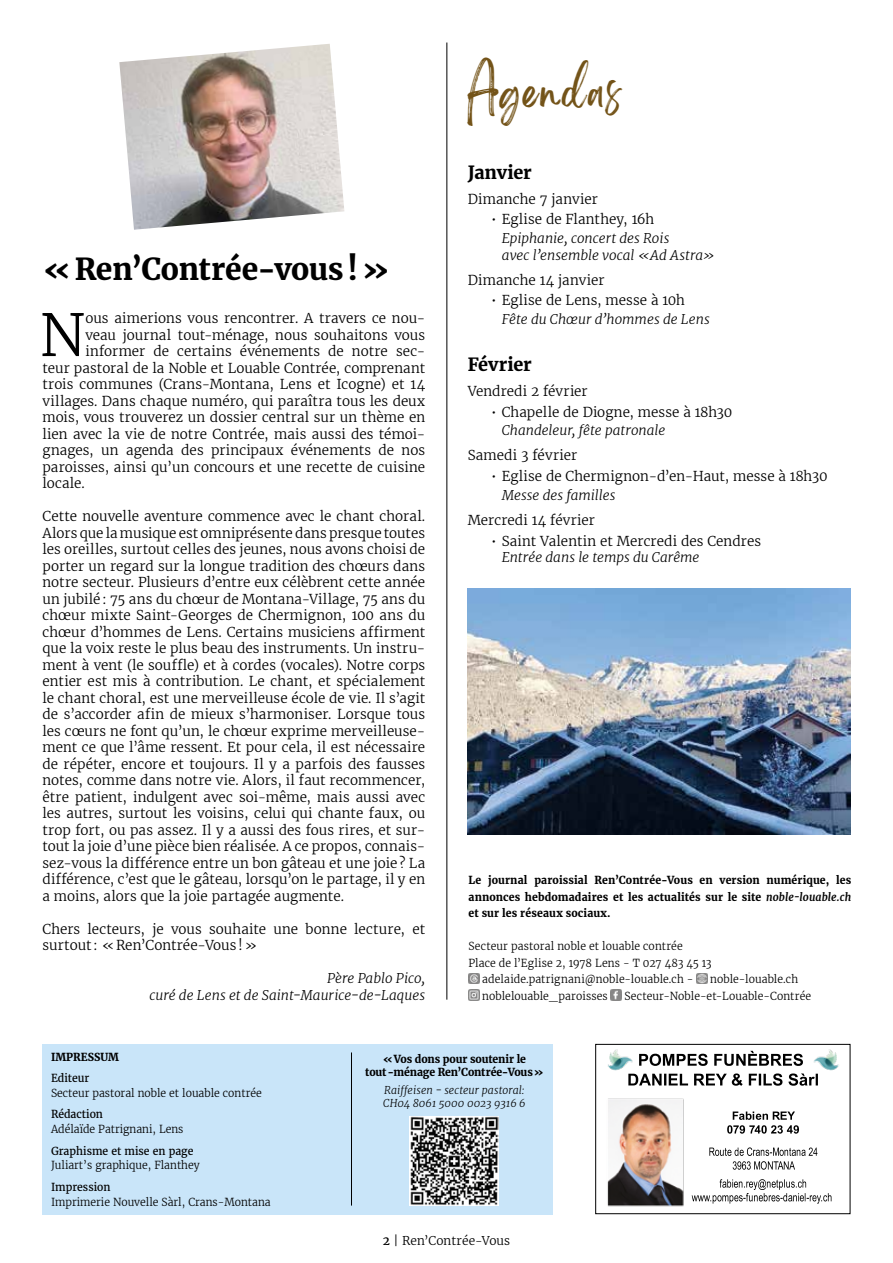
<style>
.page{position:relative;width:893px;height:1263px;background:#fff}
.page>*{position:absolute;margin:0;border:0;box-sizing:border-box;transform-origin:0 0}
.t1{font:300 57.9px "Merriweather";color:#000}
.t2{font:39px "Brightwall Personal Use";letter-spacing:.04em;color:#735318}
.t3{font:700 30px "Merriweather";letter-spacing:-.015em;color:#000}
.t4{font:700 18px "Merriweather";letter-spacing:-.01em;color:#000}
.t5{font:300 13.5px/16.5px "Merriweather";letter-spacing:.005em;color:#000;text-align:justify}
.t6{font:italic 300 13.5px/16.5px "Merriweather";color:#000}
.t7{font:300 12px "Merriweather";letter-spacing:.01em;color:#000}
.t8{font:300 10.95px "Merriweather";color:#000;scale:.96 1}
.t9{font:700 10.95px/16.5px "Merriweather";color:#000;text-align:center;scale:.96 1}
.t10{font:italic 300 10.95px/13.2px "Merriweather";letter-spacing:.01em;color:#000;scale:.96 1}
.t11{font:10.95px "Merriweather";color:#000;scale:.96 1}
.s1{font-style:italic}
.s2{font-weight:400}
</style>
<div class="page">
<hr style="left:446px;top:43px;width:1px;height:957px;background:#000">
<img style="left:607px;top:1049px;width:232px;height:158px">
<div style="left:595px;top:1044px;width:255px;height:170px;border:1px solid #000"></div>
<div style="left:42px;top:1044px;width:511px;height:170px;background:#c9e5f9"></div>
<hr style="left:351px;top:1052px;width:1px;height:153px;background:#000">
<svg style="left:410px;top:1116px;width:89px;height:89px"></svg>
<img style="left:411px;top:1116px;width:87px;height:89px">
<svg style="left:468px;top:973px;width:11px;height:11px"></svg>
<svg style="left:697px;top:973px;width:10px;height:11px"></svg>
<svg style="left:468px;top:990px;width:11px;height:10px"></svg>
<svg style="left:611px;top:990px;width:10px;height:10px"></svg>
<img style="left:119px;top:44px;width:225px;height:186px">
<img style="left:468px;top:588px;width:382px;height:247px">
<h3 class="t3" style="left:42px;top:250px;width:349px">«Ren’Contrée-vous!»</h3>
<h1 class="t1" style="left:39px;top:299px;width:48px">N</h1>
<p class="t5" style="left:85px;top:310px;width:341px">ous aimerions vous rencontrer. A travers ce nou-</p>
<p class="t5" style="left:85px;top:326px;width:341px">veau journal tout-ménage, nous souhaitons vous</p>
<p class="t5" style="left:85px;top:343px;width:341px">informer de certains événements de notre sec-</p>
<p class="t5" style="left:43px;top:359px;width:384px">teur pastoral de la Noble et Louable Contrée, comprenant</p>
<p class="t5" style="left:43px;top:376px;width:384px">trois communes (Crans-Montana, Lens et Icogne) et 14</p>
<p class="t5" style="left:43px;top:392px;width:384px">villages. Dans chaque numéro, qui paraîtra tous les deux</p>
<p class="t5" style="left:43px;top:409px;width:384px">mois, vous trouverez un dossier central sur un thème en</p>
<p class="t5" style="left:43px;top:425px;width:384px">lien avec la vie de notre Contrée, mais aussi des témoi-</p>
<p class="t5" style="left:43px;top:442px;width:384px">gnages, un agenda des principaux événements de nos</p>
<p class="t5" style="left:43px;top:458px;width:384px">paroisses, ainsi qu’un concours et une recette de cuisine</p>
<p class="t5" style="left:43px;top:475px;width:44px">locale.</p>
<p class="t5" style="left:43px;top:508px;width:384px">Cette nouvelle aventure commence avec le chant choral.<br>Alors que la musique est omniprésente dans presque toutes les oreilles, surtout celles des jeunes, nous avons choisi de porter un regard sur la longue tradition des chœurs dans notre secteur. Plusieurs d’entre eux célèbrent cette année un jubilé: 75 ans du chœur de Montana-Village, 75 ans du chœur mixte Saint-Georges de Chermignon, 100 ans du chœur d’hommes de Lens. Certains musiciens affirment que la voix reste le plus beau des instruments. Un instru&shy;ment à vent (le souffle) et à cordes (vocales). Notre corps entier est mis à contribution. Le chant, et spécialement le chant choral, est une merveilleuse école de vie. Il s’agit de s’accorder afin de mieux s’harmoniser. Lorsque tous les cœurs ne font qu’un, le chœur exprime merveilleuse&shy;ment ce que l’âme ressent. Et pour cela, il est nécessaire de répéter, encore et toujours. Il y a parfois des fausses notes, comme dans notre vie. Alors, il faut recommencer, être patient, indulgent avec soi-même, mais aussi avec les autres, surtout les voisins, celui qui chante faux, ou trop fort, ou pas assez. Il y a aussi des fous rires, et sur&shy;tout la joie d’une pièce bien réalisée. A ce propos, connais&shy;sez-vous la différence entre un bon gâteau et une joie? La différence, c’est que le gâteau, lorsqu’on le partage, il y en a moins, alors que la joie partagée augmente.</p>
<p class="t5" style="left:43px;top:920px;width:384px">Chers lecteurs, je vous souhaite une bonne lecture, et surtout : «Ren’Contrée-Vous !»</p>
<p class="t6" style="left:149px;top:970px;width:277px;text-align:right">Père Pablo Pico,<br>curé de Lens et de Saint-Maurice-de-Laques</p>
<h2 class="t2" style="left:468px;top:78px;width:155px">Agendas</h2>
<h3 class="t4" style="left:468px;top:161px;width:66px">Janvier</h3>
<p class="t5" style="left:468px;top:191px;width:132px">Dimanche 7 janvier</p>
<p class="t5" style="left:491px;top:211px;width:165px">• Eglise de Flanthey, 16h</p>
<p class="t6" style="left:502px;top:230px;width:215px">Epiphanie, concert des Rois<br>avec l’ensemble vocal «Ad Astra »</p>
<p class="t5" style="left:468px;top:271px;width:138px">Dimanche 14 janvier</p>
<p class="t5" style="left:491px;top:292px;width:195px">• Eglise de Lens, messe à 10h</p>
<p class="t6" style="left:502px;top:311px;width:210px">Fête du Chœur d’hommes de Lens</p>
<h3 class="t4" style="left:468px;top:353px;width:66px">Février</h3>
<p class="t5" style="left:468px;top:383px;width:121px">Vendredi 2 février</p>
<p class="t5" style="left:491px;top:404px;width:243px">• Chapelle de Diogne, messe à 18h30</p>
<p class="t6" style="left:502px;top:422px;width:165px">Chandeleur, fête patronale</p>
<p class="t5" style="left:468px;top:447px;width:111px">Samedi 3 février</p>
<p class="t5" style="left:491px;top:468px;width:338px">• Eglise de Chermignon-d’en-Haut, messe à 18h30</p>
<p class="t6" style="left:502px;top:487px;width:115px">Messe des familles</p>
<p class="t5" style="left:468px;top:512px;width:129px">Mercredi 14 février</p>
<p class="t5" style="left:491px;top:532px;width:272px">• Saint Valentin et Mercredi des Cendres</p>
<p class="t6" style="left:502px;top:549px;width:199px">Entrée dans le temps du Carême</p>
<p class="t9" style="left:468px;top:872px;width:400px;text-align:justify">Le journal paroissial Ren’Contrée-Vous en version numérique, les annonces hebdomadaires et les actualités sur le site <span class="s1">noble-louable.ch </span>et sur les réseaux sociaux.</p>
<p class="t8" style="left:468px;top:939px;width:225px">Secteur pastoral noble et louable contrée</p>
<p class="t8" style="left:468px;top:956px;width:255px">Place de l’Eglise 2, 1978 Lens - T 027 483 45 13</p>
<p class="t8" style="left:482px;top:972px;width:222px">adelaide.patrignani@noble-louable.ch -</p>
<p class="t8" style="left:710px;top:972px;width:93px">noble-louable.ch</p>
<p class="t8" style="left:482px;top:989px;width:132px">noblelouable_paroisses</p>
<p class="t8" style="left:624px;top:989px;width:196px">Secteur-Noble-et-Louable-Contrée</p>
<p class="t9" style="left:51px;top:1049px;width:72px">IMPRESSUM</p>
<p class="t11" style="left:51px;top:1071px;width:42px">Editeur</p>
<p class="t8" style="left:51px;top:1086px;width:221px">Secteur pastoral noble et louable contrée</p>
<p class="t11" style="left:51px;top:1108px;width:56px">Rédaction</p>
<p class="t8" style="left:51px;top:1122px;width:140px">Adélaïde Patrignani, Lens</p>
<p class="t11" style="left:51px;top:1144px;width:150px">Graphisme et mise en page</p>
<p class="t8" style="left:51px;top:1159px;width:157px">Juliart’s graphique, Flanthey</p>
<p class="t11" style="left:51px;top:1180px;width:63px">Impression</p>
<p class="t8" style="left:51px;top:1195px;width:230px">Imprimerie Nouvelle Sàrl, Crans-Montana</p>
<p class="t9" style="left:365px;top:1053px;width:188px;line-height:13.2px">«Vos dons pour soutenir le tout-ménage Ren’Contrée-Vous»</p>
<p class="t10" style="left:383px;top:1083px;width:150px">R aiffeisen - secteur pastoral :<br>CH04 8061 5000 0023 9316 6</p>
<p class="t7" style="left:383px;top:1233px;width:129px"><span class="s2">2</span> | Ren’Contrée-Vous</p>
</div>
